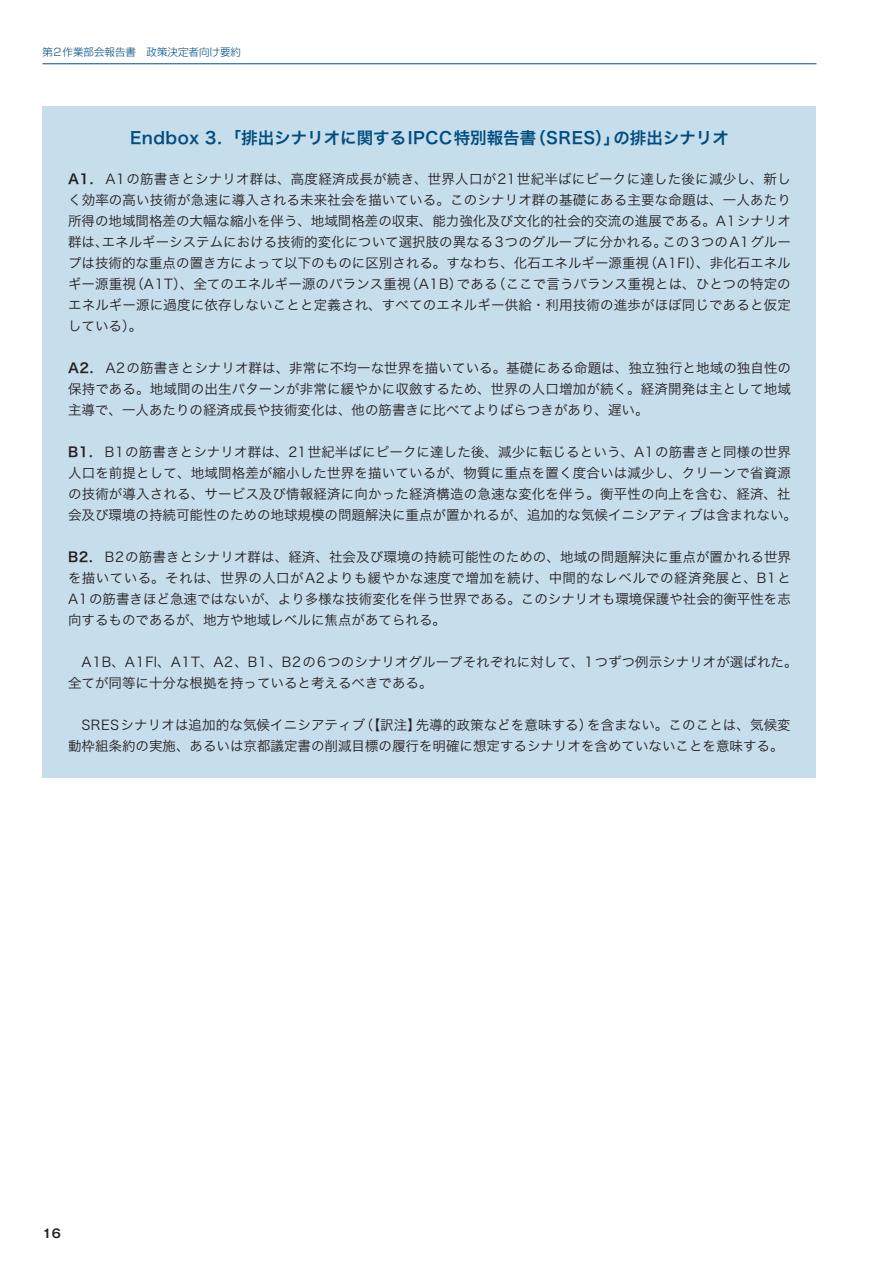
<style>
.page{position:relative;width:893px;height:1263px;background:#fff}
.page>*{position:absolute;margin:0;border:0;box-sizing:border-box;transform-origin:0 0}
.Boxタイトル{font:16.5px "Hira Kaku Pro W6";color:#004d81}
.Box本文{font:13.5px/21px "Hira Kaku Pro W3";letter-spacing:.005em;color:#231f20;text-align:justify}
.t1{font:700 12px "Gothic MB101 Pr 5 De";color:#231f20}
.t2{font:300 10.5px "Shin Go Pr 5";color:#004d81}
.s1{font-family:"Hira Kaku Pro W6"}
</style>
<div class="page">
<div style="left:43px;top:106px;width:773px;height:672px;background:#c6deec"></div>
<hr style="left:43px;top:63px;width:773px;height:1px;background:#004d81">
<p class="t2" style="left:43px;top:43px;width:200px">第2作業部会報告書　政策決定者向け要約</p>
<p class="Boxタイトル" style="left:130px;top:123px;width:600px">Endbox 3. 「排出シナリオに関するIPCC特別報告書（SRES）」の排出シナリオ</p>
<p class="Box本文" style="left:68px;top:167px;width:724px"><span class="s1">A1.</span> A1の筋書きとシナリオ群は、高度経済成長が続き、世界人口が21世紀半ばにピークに達した後に減少し、新しく効率の高い技術が急速に導入される未来社会を描いている。このシナリオ群の基礎にある主要な命題は、一人あたり所得の地域間格差の大幅な縮小を伴う、地域間格差の収束、能力強化及び文化的社会的交流の進展である。A1シナリオ群は、エネルギーシステムにおける技術的変化について選択肢の異なる3つのグループに分かれる。この3つのA1グループは技術的な重点の置き方によって以下のものに区別される。すなわち、化石エネルギー源重視（A1FI）、非化石エネルギー源重視（A1T）、全てのエネルギー源のバランス重視（A1B）である（ここで言うバランス重視とは、ひとつの特定のエネルギー源に過度に依存しないことと定義され、すべてのエネルギー供給・利用技術の進歩がほぼ同じであると仮定している）。</p>
<p class="Box本文" style="left:68px;top:356px;width:725px"><span class="s1">A2.</span> A2の筋書きとシナリオ群は、非常に不均一な世界を描いている。基礎にある命題は、独立独行と地域の独自性の保持である。地域間の出生パターンが非常に緩やかに収斂するため、世界の人口増加が続く。経済開発は主として地域主導で、一人あたりの経済成長や技術変化は、他の筋書きに比べてよりばらつきがあり、遅い。</p>
<p class="Box本文" style="left:68px;top:440px;width:731px;text-align:left"><span class="s1">B1.</span> B1の筋書きとシナリオ群は、21世紀半ばにピークに達した後、減少に転じるという、A1の筋書きと同様の世界人口を前提として、地域間格差が縮小した世界を描いているが、物質に重点を置く度合いは減少し、クリーンで省資源の技術が導入される、サービス及び情報経済に向かった経済構造の急速な変化を伴う。衡平性の向上を含む、経済、社会及び環境の持続可能性のための地球規模の問題解決に重点が置かれるが、追加的な気候イニシアティブは含まれない。</p>
<p class="Box本文" style="left:68px;top:545px;width:725px"><span class="s1">B2.</span> B2の筋書きとシナリオ群は、経済、社会及び環境の持続可能性のための、地域の問題解決に重点が置かれる世界を描いている。それは、世界の人口がA2よりも緩やかな速度で増加を続け、中間的なレベルでの経済発展と、B1とA1の筋書きほど急速ではないが、より多様な技術変化を伴う世界である。このシナリオも環境保護や社会的衡平性を志向するものであるが、地方や地域レベルに焦点があてられる。</p>
<p class="Box本文" style="left:68px;top:650px;width:731px">　A1B、A1FI、A1T、A2、B1、B2の6つのシナリオグループそれぞれに対して、1つずつ例示シナリオが選ばれた。全てが同等に十分な根拠を持っていると考えるべきである。</p>
<p class="Box本文" style="left:68px;top:713px;width:724px">　SRESシナリオは追加的な気候イニシアティブ（【訳注】先導的政策などを意味する）を含まない。このことは、気候変動枠組条約の実施、あるいは京都議定書の削減目標の履行を明確に想定するシナリオを含めていないことを意味する。</p>
<p class="t1" style="left:43px;top:1223px;width:20px">16</p>
</div>
